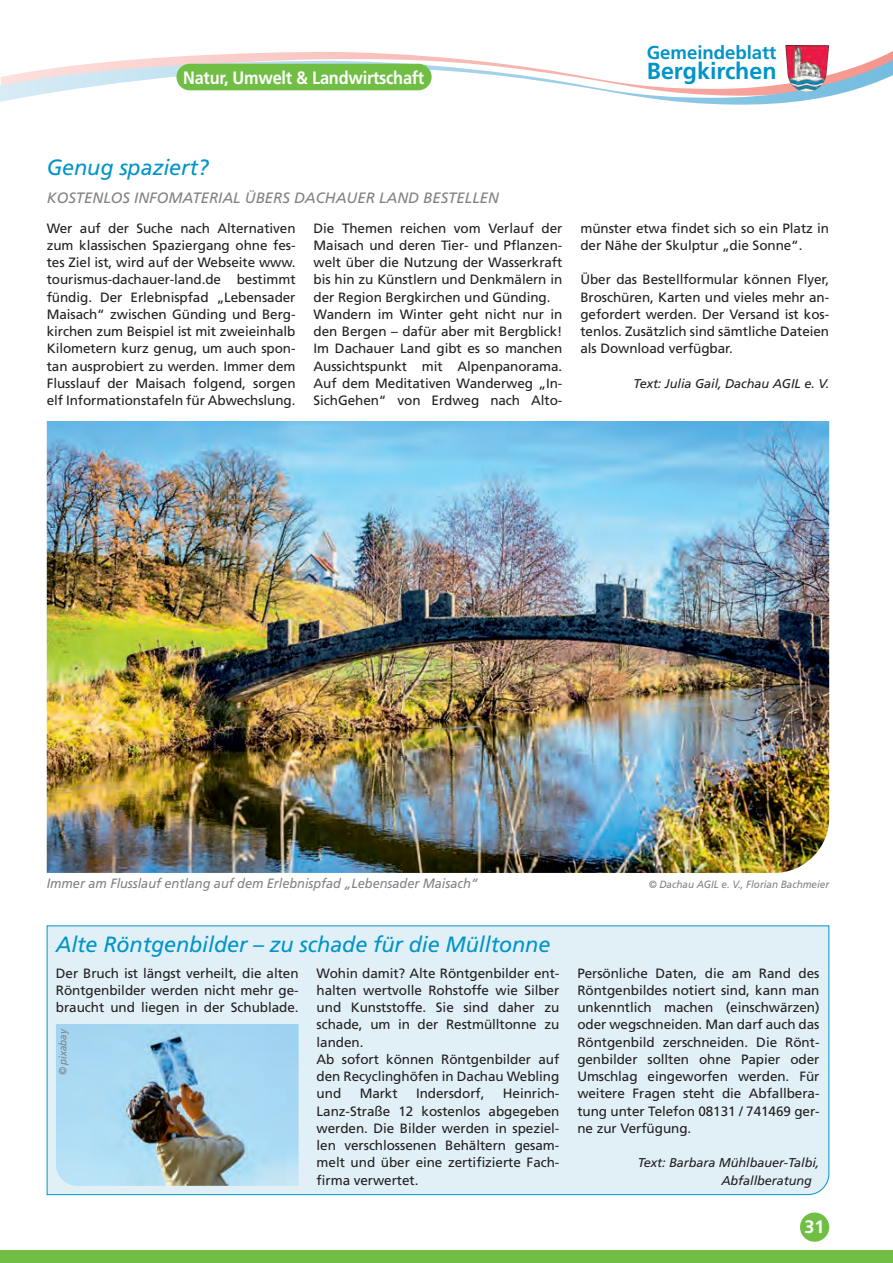
<style>
.page{position:relative;width:893px;height:1263px;background:#fff}
.page>*{position:absolute;margin:0;border:0;box-sizing:border-box;transform-origin:0 0}
.t1{font:700 23.25px "Frutiger";color:#0094c8}
.t2{font:italic 22.05px "Frutiger";letter-spacing:-.005em;color:#0094c8}
.t3{font:700 18.6px "Frutiger";letter-spacing:-.005em;color:#0094c8}
.t4{font:700 18px "Frutiger";letter-spacing:-.015em;color:#fff;scale:.91 1}
.t5{font:700 18px "Frutiger";letter-spacing:-.015em;color:#fff}
.t6{font:italic 15px "Frutiger";color:#808285}
.t7{font:13.5px/17.2px "Frutiger";letter-spacing:-.005em;color:#231f20;text-align:justify}
.t8{font:italic 13.5px "Frutiger";letter-spacing:-.005em;color:#808285;scale:.95 1}
.t9{font:italic 12.75px/17.2px "Frutiger";letter-spacing:-.005em;color:#231f20}
.t10{font:italic 10.5px "Frutiger";letter-spacing:-.005em;color:#808285;scale:.95 1}
</style>
<div class="page">
<svg style="left:0;top:53px;width:893px;height:52px"></svg>
<div style="left:0;top:1250px;width:893px;height:13px;background:#70be44"></div>
<div style="left:800px;top:1212px;width:29px;height:30px;background:#70be44;border-radius:50%"></div>
<div style="left:176px;top:64px;width:256px;height:26px;background:#70be44;border-radius:13px"></div>
<img style="left:785px;top:45px;width:44px;height:48px">
<div style="left:46px;top:925px;width:783px;height:270px;background:#e1f0f7"></div>
<img style="left:56px;top:1024px;width:243px;height:162px">
<img style="left:47px;top:421px;width:782px;height:452px">
<h3 class="t4" style="left:183px;top:67px;width:266px">Natur, Umwelt &amp; Landwirtschaft</h3>
<h3 class="t3" style="left:647px;top:42px;width:131px">Gemeindeblatt</h3>
<h1 class="t1" style="left:647px;top:58px;width:131px">Bergkirchen</h1>
<h2 class="t2" style="left:47px;top:154px;width:163px">Genug spaziert?</h2>
<p class="t6" style="left:47px;top:189px;width:454px">KOSTENLOS INFOMATERIAL ÜBERS DACHAUER LAND BESTELLEN</p>
<p class="t7" style="left:47px;top:219px;width:250px">Wer auf der Suche nach Alternativen zum klassischen Spaziergang ohne fes&shy;tes Ziel ist, wird auf der Webseite www. tourismus-dachauer-land.de bestimmt fündig. Der Erlebnispfad „Lebensader Maisach“ zwischen Günding und Berg&shy;kirchen zum Beispiel ist mit zweieinhalb Kilometern kurz genug, um auch spon&shy;tan ausprobiert zu werden. Immer dem Flusslauf der Maisach folgend, sorgen elf Informationstafeln für Abwechslung.</p>
<p class="t7" style="left:314px;top:219px;width:250px;text-align:left">Die Themen reichen vom Verlauf der Maisach und deren Tier- und Pflanzen&shy;welt über die Nutzung der Wasserkraft bis hin zu Künstlern und Denkmälern in der Region Bergkirchen und Günding.<br>Wandern im Winter geht nicht nur in den Bergen – dafür aber mit Bergblick!<br>Im Dachauer Land gibt es so manchen Aussichtspunkt mit Alpenpanorama.<br>Auf dem Meditativen Wanderweg „In-SichGehen“ von Erdweg nach Alto-</p>
<p class="t7" style="left:580px;top:219px;width:250px">münster etwa findet sich so ein Platz in der Nähe der Skulptur „die Sonne“.</p>
<p class="t7" style="left:580px;top:271px;width:250px">Über das Bestellformular können Flyer, Broschüren, Karten und vieles mehr an&shy;gefordert werden. Der Versand ist kos&shy;tenlos. Zusätzlich sind sämtliche Dateien als Download verfügbar.</p>
<p class="t9" style="left:634px;top:375px;width:197px">Text: Julia Gail, Dachau AGIL e. V.</p>
<p class="t8" style="left:47px;top:875px;width:455px">Immer am Flusslauf entlang auf dem Erlebnispfad „Lebensader Maisach“</p>
<p class="t10" style="left:649px;top:878px;width:191px">© Dachau AGIL e. V., Florian Bachmeier</p>
<h2 class="t2" style="left:56px;top:931px;width:496px">Alte Röntgenbilder – zu schade für die Mülltonne</h2>
<p class="t7" style="left:56px;top:964px;width:244px">Der Bruch ist längst verheilt, die alten Röntgenbilder werden nicht mehr ge&shy;braucht und liegen in der Schublade.</p>
<p class="t7" style="left:317px;top:964px;width:244px;text-align:left">Wohin damit? Alte Röntgenbilder ent&shy;halten wertvolle Rohstoffe wie Silber und Kunststoffe. Sie sind daher zu schade, um in der Restmülltonne zu landen.<br>Ab sofort können Röntgenbilder auf den Recyclinghöfen in Dachau Webling und</p>
<p class="t10" style="left:57px;top:1075px;width:50px;rotate:-90deg">© pixabay</p>
<p class="t7" style="left:360px;top:1085px;width:39px">Markt</p>
<p class="t7" style="left:416px;top:1085px;width:70px">Indersdorf,</p>
<p class="t7" style="left:317px;top:1085px;width:244px;text-indent:186px">Heinrich-Lanz-Straße 12 kostenlos abgegeben werden. Die Bilder werden in speziel&shy;len verschlossenen Behältern gesam&shy;melt und über eine zertifizierte Fach&shy;firma verwertet.</p>
<p class="t7" style="left:577px;top:964px;width:244px">Persönliche Daten, die am Rand des Röntgenbildes notiert sind, kann man unkenntlich machen (einschwärzen) oder wegschneiden. Man darf auch das Röntgenbild zerschneiden. Die Rönt&shy;genbilder sollten ohne Papier oder Umschlag eingeworfen werden. Für weitere Fragen steht die Abfallbera&shy;tung unter Telefon 08131 / 741469 ger&shy;ne zur Verfügung.</p>
<p class="t9" style="left:721px;top:1154px;width:100px;text-indent:-84px">Text: Barbara Mühlbauer-Talbi,<br>Abfallberatung</p>
<h3 class="t5" style="left:805px;top:1216px;width:22px">31</h3>
</div>
